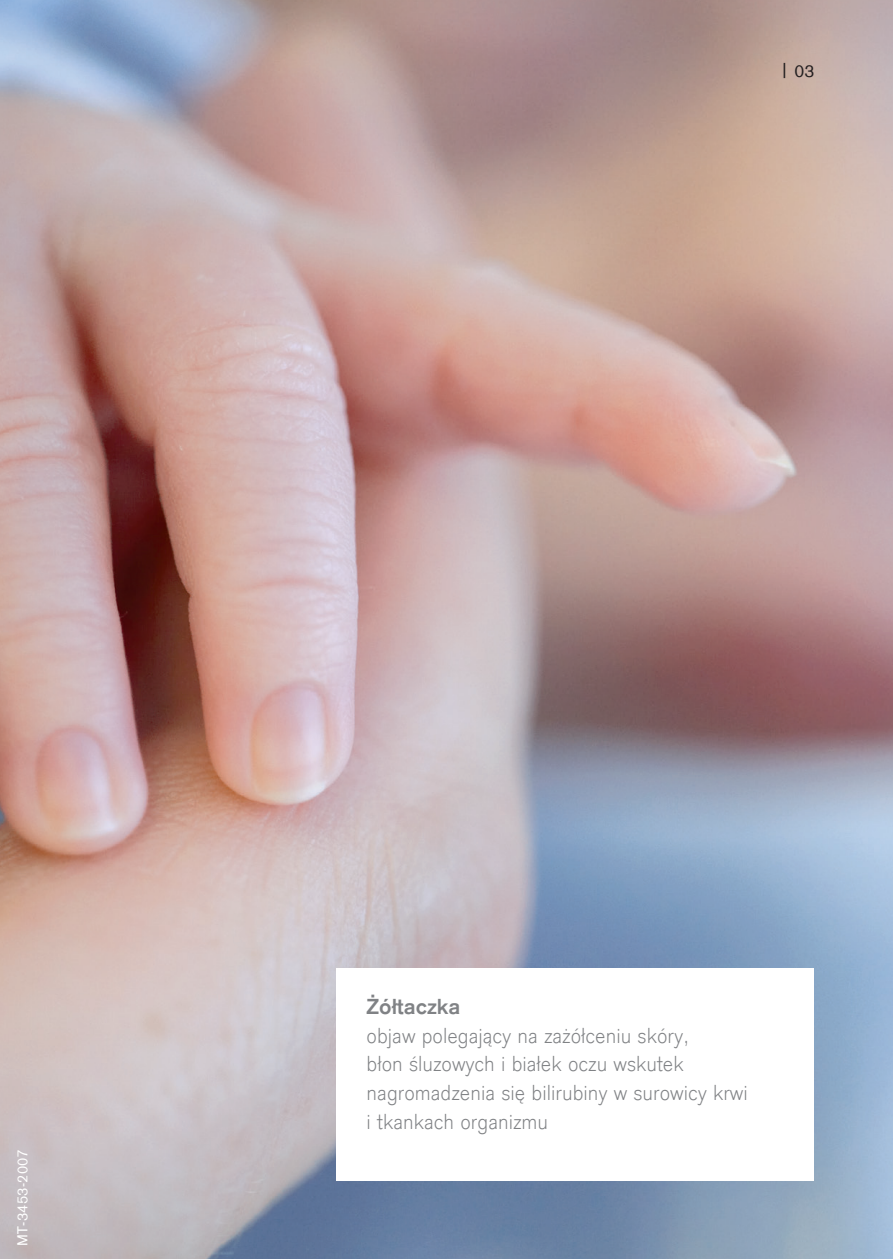
<style>
.page{position:relative;width:893px;height:1259px;background:#fff}
.page>*{position:absolute;margin:0;border:0;box-sizing:border-box;transform-origin:0 0}
.t1{font:300 22.5px/28.5px "Draeger San";color:#808285}
.t2{font:700 22.5px "Draeger San";color:#808285}
.t3{font:18px "Draeger San";color:#231f20}
.t4{font:15px "Draeger San";letter-spacing:.025em;color:#fff}
</style>
<div class="page">
<img style="left:0;top:0;width:893px;height:1259px">
<div style="left:337px;top:968px;width:477px;height:212px;background:#fff"></div>
<p class="t3" style="left:779px;top:58px;width:36px">| 03</p>
<p class="t4" style="left:12px;top:1246px;width:98px;rotate:-90deg">MT-3453-2007</p>
<p class="t2" style="left:367px;top:991px;width:95px">Żółtaczka</p>
<p class="t1" style="left:367px;top:1020px;width:383px">objaw polegający na zażółceniu skóry,<br>błon śluzowych i białek oczu wskutek nagromadzenia się bilirubiny w surowicy krwi i tkankach organizmu</p>
</div>
